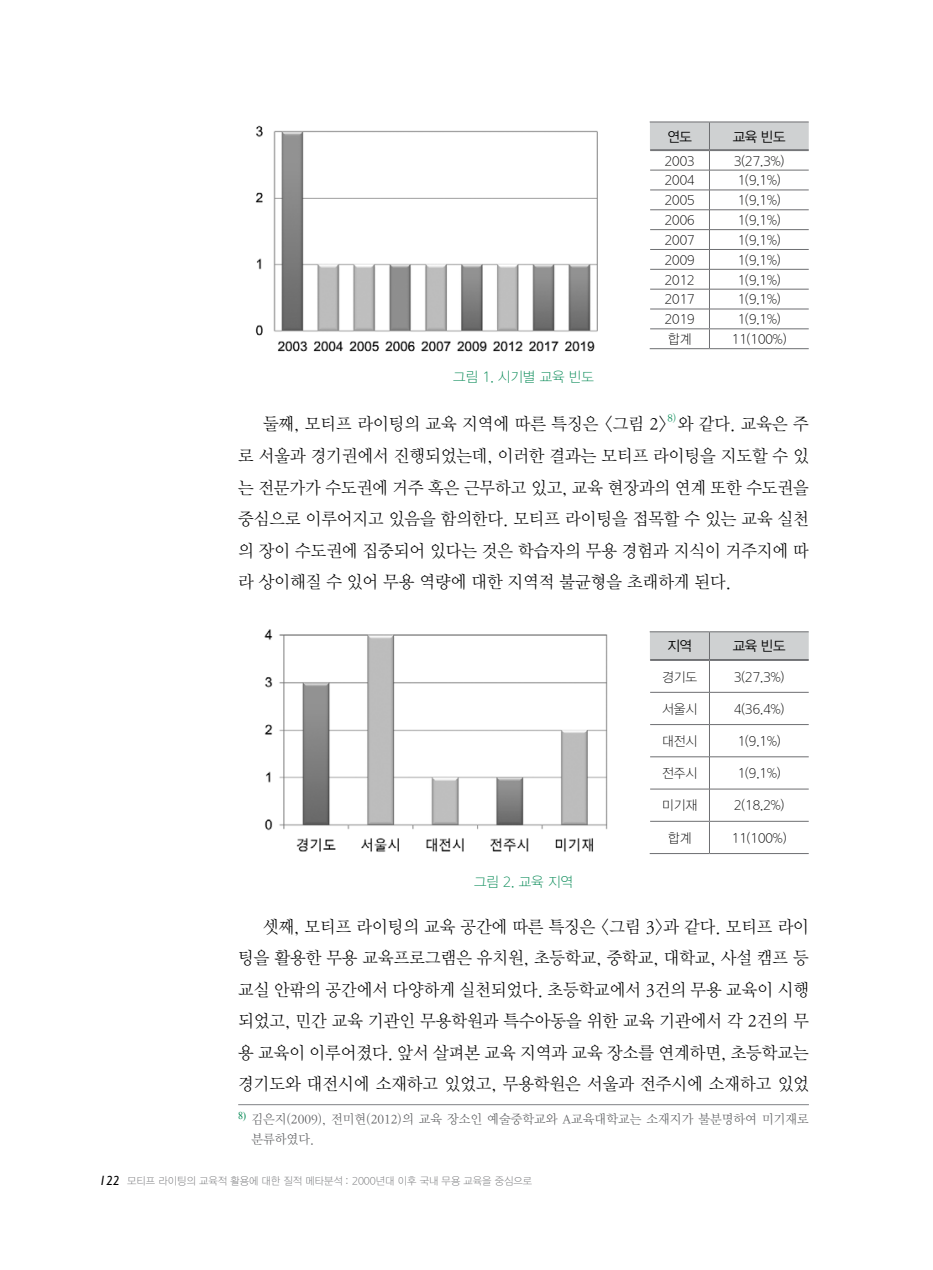
<style>
.page{position:relative;width:933px;height:1270px;background:#fff}
.page>*{position:absolute;margin:0;border:0;box-sizing:border-box;transform-origin:0 0}
.t1{font:17.5px/31.5px "DX Nmu Std 20";color:#000;text-align:justify;scale:.95 1}
.t2{font:14px "DX Ngo Std 10";color:#008752;scale:.95 1}
.t3{font:14px "DX Ngo Std 20";letter-spacing:-.025em;color:#000;scale:.95 1}
.t4{font:13.12px "DX Ngo Std 10";color:#000;scale:.95 1}
.t5{font:13.12px/19.2px "DX Nmu Std 20";color:#58595b;scale:.95 1}
.t6{font:10.5px "DX Ngo Std 10";color:#6d6e71;scale:.95 1}
.t7{font:10.5px "DX Nmu Std 20";color:#008752;scale:.95 1}
.s1{font-family:"Gill Sans";font-style:italic;font-size:13.12px;color:#000}
</style>
<div class="page">
<hr style="left:238px;top:1104px;width:571px;height:1px;background:#808285">
<hr style="left:649px;top:122px;width:60px;height:1px;background:#6d6e71">
<svg style="left:650px;top:122px;width:158px;height:226px"></svg>
<hr style="left:650px;top:170px;width:59px;height:1px;background:#6d6e71">
<hr style="left:709px;top:170px;width:99px;height:1px;background:#6d6e71">
<hr style="left:650px;top:190px;width:59px;height:1px;background:#6d6e71">
<hr style="left:709px;top:190px;width:99px;height:1px;background:#6d6e71">
<hr style="left:650px;top:209px;width:59px;height:1px;background:#6d6e71">
<hr style="left:709px;top:209px;width:99px;height:1px;background:#6d6e71">
<hr style="left:650px;top:229px;width:59px;height:1px;background:#6d6e71">
<hr style="left:709px;top:229px;width:99px;height:1px;background:#6d6e71">
<hr style="left:650px;top:249px;width:59px;height:1px;background:#6d6e71">
<hr style="left:709px;top:249px;width:99px;height:1px;background:#6d6e71">
<hr style="left:650px;top:269px;width:59px;height:1px;background:#6d6e71">
<hr style="left:709px;top:269px;width:99px;height:1px;background:#6d6e71">
<hr style="left:650px;top:289px;width:59px;height:1px;background:#6d6e71">
<hr style="left:709px;top:289px;width:99px;height:1px;background:#6d6e71">
<hr style="left:650px;top:309px;width:59px;height:1px;background:#6d6e71">
<hr style="left:709px;top:309px;width:99px;height:1px;background:#6d6e71">
<hr style="left:650px;top:328px;width:59px;height:1px;background:#6d6e71">
<hr style="left:709px;top:328px;width:99px;height:1px;background:#6d6e71">
<hr style="left:649px;top:348px;width:60px;height:1px;background:#6d6e71">
<hr style="left:709px;top:348px;width:99px;height:1px;background:#6d6e71">
<hr style="left:649px;top:631px;width:60px;height:1px;background:#6d6e71">
<div style="left:650px;top:632px;width:158px;height:27px;background:#cfd1d2"></div>
<hr style="left:709px;top:631px;width:99px;height:1px;background:#6d6e71">
<hr style="left:650px;top:659px;width:59px;height:1px;background:#6d6e71">
<hr style="left:650px;top:660px;width:59px;height:1px;background:#6d6e71">
<hr style="left:709px;top:659px;width:99px;height:1px;background:#6d6e71">
<hr style="left:709px;top:660px;width:99px;height:1px;background:#6d6e71">
<hr style="left:709px;top:661px;width:1px;height:31px;background:#6d6e71">
<hr style="left:709px;top:693px;width:1px;height:31px;background:#6d6e71">
<hr style="left:709px;top:725px;width:1px;height:32px;background:#6d6e71">
<hr style="left:709px;top:757px;width:1px;height:32px;background:#6d6e71">
<hr style="left:709px;top:789px;width:1px;height:32px;background:#6d6e71">
<hr style="left:709px;top:822px;width:1px;height:31px;background:#6d6e71">
<hr style="left:650px;top:692px;width:59px;height:1px;background:#6d6e71">
<hr style="left:709px;top:692px;width:99px;height:1px;background:#6d6e71">
<hr style="left:650px;top:724px;width:59px;height:1px;background:#6d6e71">
<hr style="left:709px;top:724px;width:99px;height:1px;background:#6d6e71">
<hr style="left:650px;top:756px;width:59px;height:1px;background:#6d6e71">
<hr style="left:709px;top:756px;width:99px;height:1px;background:#6d6e71">
<hr style="left:650px;top:789px;width:59px;height:1px;background:#6d6e71">
<hr style="left:709px;top:789px;width:99px;height:1px;background:#6d6e71">
<hr style="left:650px;top:821px;width:59px;height:1px;background:#6d6e71">
<hr style="left:709px;top:821px;width:99px;height:1px;background:#6d6e71">
<hr style="left:649px;top:853px;width:60px;height:1px;background:#6d6e71">
<hr style="left:709px;top:853px;width:99px;height:1px;background:#6d6e71">
<img style="left:255px;top:125px;width:343px;height:227px">
<img style="left:264px;top:629px;width:344px;height:223px">
<p class="t2" style="left:453px;top:370px;width:149px">그림 1. 시기별 교육 빈도</p>
<p class="t3" style="left:667px;top:129px;width:27px">연도</p>
<p class="t3" style="left:732px;top:129px;width:57px">교육 빈도</p>
<p class="t4" style="left:665px;top:154px;width:33px">2003</p>
<p class="t4" style="left:734px;top:154px;width:54px">3(27.3%)</p>
<p class="t4" style="left:665px;top:174px;width:33px">2004</p>
<p class="t4" style="left:738px;top:174px;width:46px">1(9.1%)</p>
<p class="t4" style="left:665px;top:194px;width:33px">2005</p>
<p class="t4" style="left:738px;top:194px;width:46px">1(9.1%)</p>
<p class="t4" style="left:665px;top:213px;width:33px">2006</p>
<p class="t4" style="left:738px;top:213px;width:46px">1(9.1%)</p>
<p class="t4" style="left:665px;top:233px;width:33px">2007</p>
<p class="t4" style="left:738px;top:233px;width:46px">1(9.1%)</p>
<p class="t4" style="left:665px;top:253px;width:33px">2009</p>
<p class="t4" style="left:738px;top:253px;width:46px">1(9.1%)</p>
<p class="t4" style="left:665px;top:273px;width:33px">2012</p>
<p class="t4" style="left:738px;top:273px;width:46px">1(9.1%)</p>
<p class="t4" style="left:665px;top:293px;width:33px">2017</p>
<p class="t4" style="left:738px;top:293px;width:46px">1(9.1%)</p>
<p class="t4" style="left:665px;top:313px;width:33px">2019</p>
<p class="t4" style="left:738px;top:313px;width:46px">1(9.1%)</p>
<p class="t4" style="left:668px;top:333px;width:26px">합계</p>
<p class="t4" style="left:732px;top:333px;width:59px">11(100%)</p>
<p class="t1" style="left:263px;top:409px;width:427px">둘째, 모티프 라이팅의 교육 지역에 따른 특징은 &lt;그림 2&gt;</p>
<p class="t7" style="left:667px;top:412px;width:11px">8)</p>
<p class="t1" style="left:238px;top:409px;width:602px;text-indent:439px">와 같다. 교육은 주 로 서울과 경기권에서 진행되었는데, 이러한 결과는 모티프 라이팅을 지도할 수 있 는 전문가가 수도권에 거주 혹은 근무하고 있고, 교육 현장과의 연계 또한 수도권을 중심으로 이루어지고 있음을 함의한다. 모티프 라이팅을 접목할 수 있는 교육 실천 의 장이 수도권에 집중되어 있다는 것은 학습자의 무용 경험과 지식이 거주지에 따 라 상이해질 수 있어 무용 역량에 대한 지역적 불균형을 초래하게 된다.</p>
<p class="t2" style="left:474px;top:874px;width:106px">그림 2. 교육 지역</p>
<p class="t3" style="left:667px;top:639px;width:27px">지역</p>
<p class="t3" style="left:732px;top:639px;width:57px">교육 빈도</p>
<p class="t4" style="left:662px;top:670px;width:39px">경기도</p>
<p class="t4" style="left:734px;top:670px;width:54px">3(27.3%)</p>
<p class="t4" style="left:662px;top:702px;width:39px">서울시</p>
<p class="t4" style="left:734px;top:702px;width:54px">4(36.4%)</p>
<p class="t4" style="left:662px;top:734px;width:39px">대전시</p>
<p class="t4" style="left:738px;top:734px;width:46px">1(9.1%)</p>
<p class="t4" style="left:662px;top:767px;width:39px">전주시</p>
<p class="t4" style="left:738px;top:767px;width:46px">1(9.1%)</p>
<p class="t4" style="left:662px;top:799px;width:39px">미기재</p>
<p class="t4" style="left:734px;top:799px;width:54px">2(18.2%)</p>
<p class="t4" style="left:668px;top:831px;width:26px">합계</p>
<p class="t4" style="left:732px;top:831px;width:59px">11(100%)</p>
<p class="t1" style="left:238px;top:911px;width:602px;text-indent:25px">셋째, 모티프 라이팅의 교육 공간에 따른 특징은 &lt;그림 3&gt;과 같다. 모티프 라이 팅을 활용한 무용 교육프로그램은 유치원, 초등학교, 중학교, 대학교, 사설 캠프 등 교실 안팎의 공간에서 다양하게 실천되었다. 초등학교에서 3건의 무용 교육이 시행 되었고, 민간 교육 기관인 무용학원과 특수아동을 위한 교육 기관에서 각 2건의 무 용 교육이 이루어졌다. 앞서 살펴본 교육 지역과 교육 장소를 연계하면, 초등학교는 경기도와 대전시에 소재하고 있었고, 무용학원은 서울과 전주시에 소재하고 있었</p>
<p class="t5" style="left:251px;top:1110px;width:588px;text-indent:-13px"><sup>8)</sup> 김은지(2009), 전미현(2012)의 교육 장소인 예술중학교와 A교육대학교는 소재지가 불분명하여 미기재로 분류하였다.</p>
<p class="t6" style="left:99px;top:1175px;width:457px"><span class="s1">122</span> 모티프 라이팅의 교육적 활용에 대한 질적 메타분석 : 2000년대 이후 국내 무용 교육을 중심으로</p>
</div>
